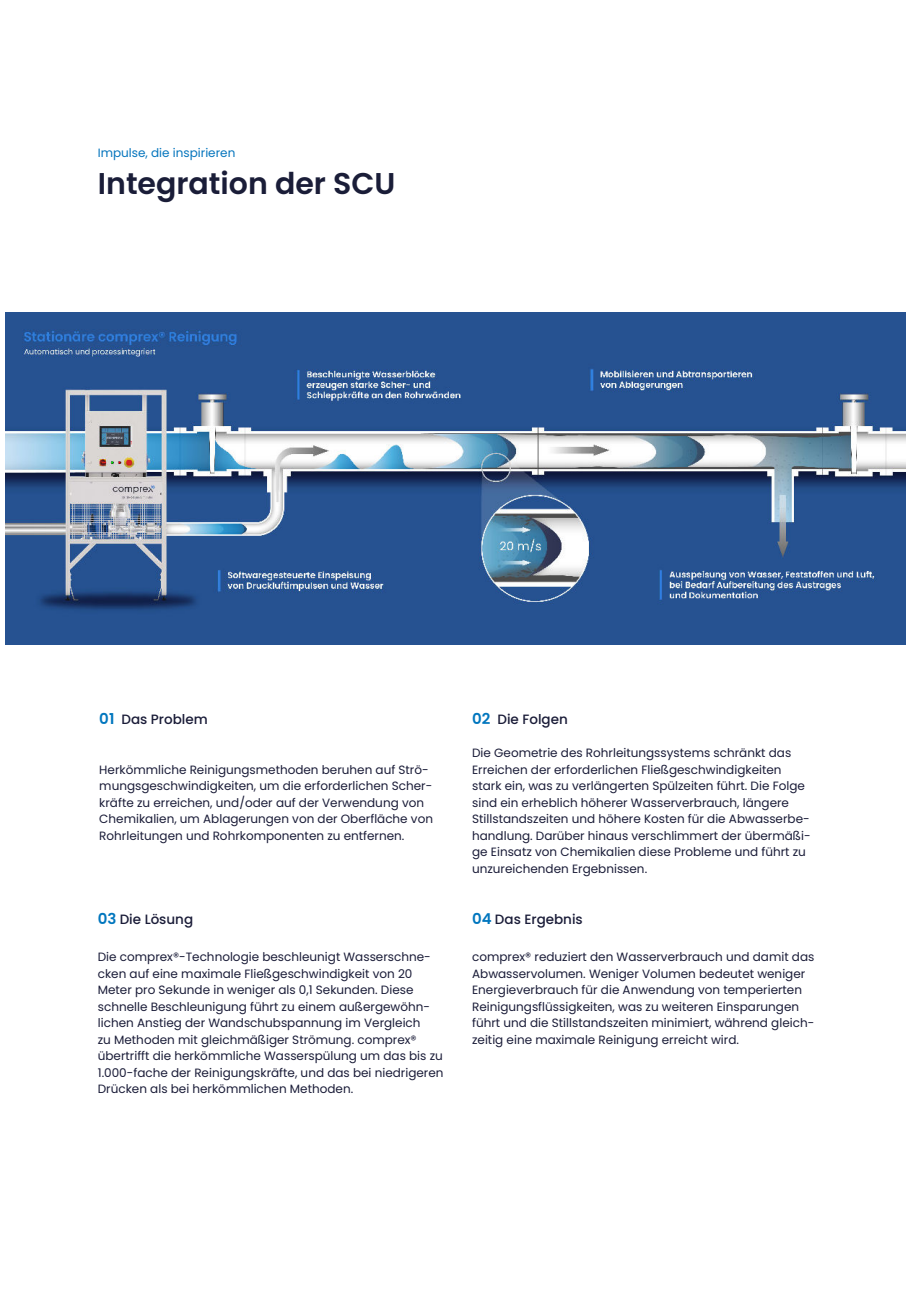
<style>
.page{position:relative;width:906px;height:1289px;background:#fff}
.page>*{position:absolute;margin:0;border:0;box-sizing:border-box;transform-origin:0 0}
.t1{font:600 30px "Poppins";color:#1a1d38}
.t2{font:500 13.5px "Poppins";color:#1a1c38}
.t3{font:12px/16.5px "Poppins";color:#1a1c38}
.t4{font:12px "Poppins";color:#0575bd}
.s1{font-weight:600;font-size:15px;color:#0076be}
</style>
<div class="page">
<img style="left:6px;top:313px;width:900px;height:331px">
<p class="t4" style="left:98px;top:146px;width:139px">Impulse, die inspirieren</p>
<h1 class="t1" style="left:98px;top:170px;width:299px">Integration der SCU</h1>
<p class="t2" style="left:99px;top:711px;width:110px"><span class="s1">01</span> Das Problem</p>
<p class="t3" style="left:99px;top:761px;width:335px">Herkömmliche Reinigungsmethoden beruhen auf Strö&shy;mungsgeschwindigkeiten, um die erforderlichen Scher&shy;kräfte zu erreichen, und/oder auf der Verwendung von Chemikalien, um Ablagerungen von der Oberfläche von Rohrleitungen und Rohrkomponenten zu entfernen.</p>
<p class="t2" style="left:98px;top:911px;width:97px"><span class="s1">03</span> Die Lösung</p>
<p class="t3" style="left:98px;top:949px;width:347px">Die comprex®-Technologie beschleunigt Wasserschne&shy;cken auf eine maximale Fließgeschwindigkeit von 20<br>Meter pro Sekunde in weniger als 0,1 Sekunden. Diese schnelle Beschleunigung führt zu einem außergewöhn&shy;lichen Anstieg der Wandschubspannung im Vergleich<br>zu Methoden mit gleichmäßiger Strömung. comprex® übertrifft die herkömmliche Wasserspülung um das bis zu 1.000-fache der Reinigungskräfte, und das bei niedrigeren Drücken als bei herkömmlichen Methoden.</p>
<p class="t2" style="left:472px;top:711px;width:97px"><span class="s1">02</span> Die Folgen</p>
<p class="t3" style="left:472px;top:744px;width:340px">Die Geometrie des Rohrleitungssystems schränkt das Erreichen der erforderlichen Fließgeschwindigkeiten stark ein, was zu verlängerten Spülzeiten führt. Die Folge sind ein erheblich höherer Wasserverbrauch, längere Stillstandszeiten und höhere Kosten für die Abwasserbe&shy;handlung. Darüber hinaus verschlimmert der übermäßi&shy;ge Einsatz von Chemikalien diese Probleme und führt zu unzureichenden Ergebnissen.</p>
<p class="t2" style="left:472px;top:911px;width:112px"><span class="s1">04</span> Das Ergebnis</p>
<p class="t3" style="left:472px;top:949px;width:344px">comprex® reduziert den Wasserverbrauch und damit das Abwasservolumen. Weniger Volumen bedeutet weniger Energieverbrauch für die Anwendung von temperierten Reinigungsflüssigkeiten, was zu weiteren Einsparungen führt und die Stillstandszeiten minimiert, während gleich&shy;zeitig eine maximale Reinigung erreicht wird.</p>
</div>
